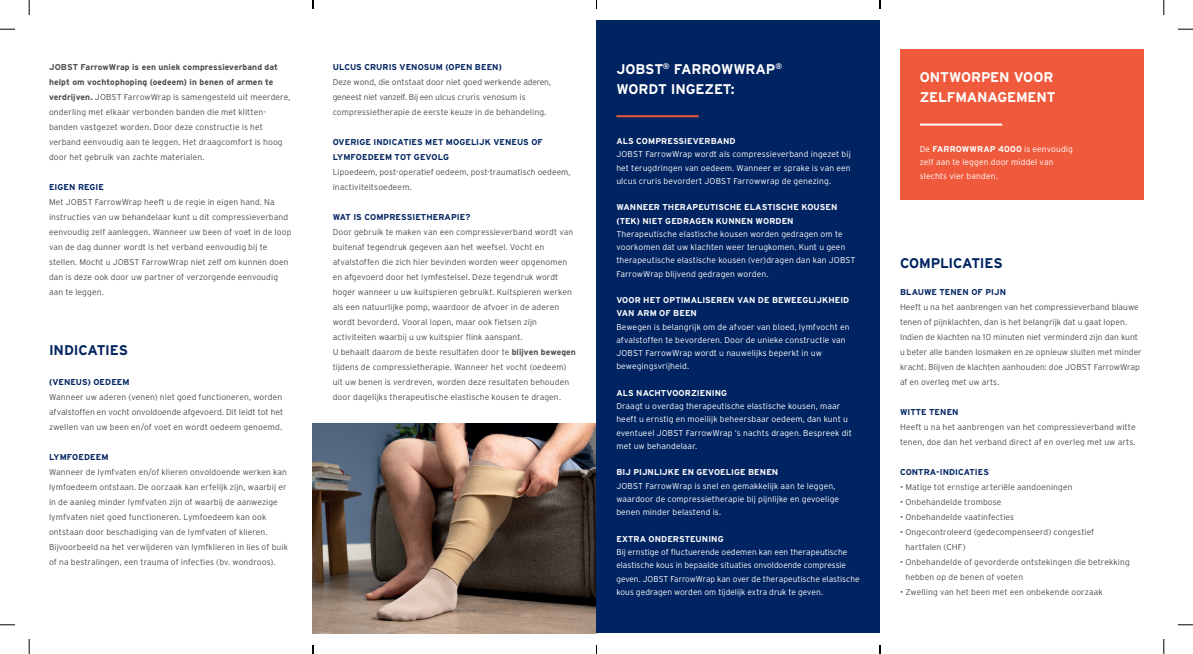
<style>
.page{position:relative;width:1193px;height:654px;background:#fff}
.page>*{position:absolute;margin:0;border:0;box-sizing:border-box;transform-origin:0 0}
.t1{font:700 14px/20px "Interstate";letter-spacing:-.01em;color:#fff}
.t2{font:700 14px "Interstate";letter-spacing:-.015em;color:#002361}
.t3{font:300 8.5px/15px "Interstate";letter-spacing:.01em;color:#4b4c4d}
.t4{font:300 8.5px/13.3px "Interstate";letter-spacing:.01em;color:#fff}
.t5{font:700 8.5px/13.3px "Interstate";letter-spacing:.005em;color:#fff}
.t6{font:700 8.5px/15px "Interstate";letter-spacing:.005em;color:#002361}
.s1{font-weight:700}
</style>
<div class="page">
<img style="left:313px;top:424px;width:283px;height:209px">
<div style="left:596px;top:21px;width:284px;height:612px;background:#002361"></div>
<hr style="left:616px;top:115px;width:82px;height:2px;background:#f05a3c">
<div style="left:899px;top:49px;width:244px;height:150px;background:#f05a3c"></div>
<hr style="left:919px;top:124px;width:83px;height:2px;background:#fff">
<svg style="left:0;top:29px;width:15px;height:1px"></svg>
<svg style="left:1178px;top:29px;width:14px;height:1px"></svg>
<svg style="left:0;top:624px;width:15px;height:1px"></svg>
<svg style="left:1178px;top:624px;width:14px;height:1px"></svg>
<svg style="left:29px;top:0;width:1px;height:15px"></svg>
<svg style="left:29px;top:639px;width:1px;height:15px"></svg>
<svg style="left:1163px;top:0;width:1px;height:15px"></svg>
<svg style="left:1163px;top:639px;width:1px;height:15px"></svg>
<p class="t3" style="left:49px;top:59px;width:243px"><span class="s1">JOBST FarrowWrap is een uniek compressieverband dat helpt om vochtophoping (oedeem) in benen of armen te verdrijven.</span> JOBST FarrowWrap is samengesteld uit meerdere, onderling met elkaar verbonden banden die met klitten&shy;banden vastgezet worden. Door deze constructie is het verband eenvoudig aan te leggen. Het draagcomfort is hoog door het gebruik van zachte materialen.</p>
<p class="t6" style="left:49px;top:179px;width:57px">EIGEN REGIE</p>
<p class="t3" style="left:49px;top:194px;width:244px">Met JOBST FarrowWrap heeft u de regie in eigen hand. Na instructies van uw behandelaar kunt u dit compressieverband eenvoudig zelf aanleggen. Wanneer uw been of voet in de loop van de dag dunner wordt is het verband eenvoudig bij te stellen. Mocht u JOBST FarrowWrap niet zelf om kunnen doen dan is deze ook door uw partner of verzorgende eenvoudig aan te leggen.</p>
<h1 class="t2" style="left:49px;top:342px;width:81px">INDICATIES</h1>
<p class="t6" style="left:49px;top:374px;width:82px">(VENEUS) OEDEEM</p>
<p class="t3" style="left:49px;top:389px;width:236px;text-align:justify">Wanneer uw aderen (venen) niet goed functioneren, worden afvalstoffen en vocht onvoldoende afgevoerd. Dit leidt tot het zwellen van uw been en/of voet en wordt oedeem genoemd.</p>
<p class="t6" style="left:49px;top:449px;width:61px">LYMFOEDEEM</p>
<p class="t3" style="left:49px;top:464px;width:240px">Wanneer de lymfvaten en/of klieren onvoldoende werken kan lymfoedeem ontstaan. De oorzaak kan erfelijk zijn, waarbij er in de aanleg minder lymfvaten zijn of waarbij de aanwezige lymfvaten niet goed functioneren. Lymfoedeem kan ook ontstaan door beschadiging van de lymfvaten of klieren.<br>Bijvoorbeeld na het verwijderen van lymfklieren in lies of buik of na bestralingen, een trauma of infecties (bv. wondroos).</p>
<p class="t6" style="left:332px;top:59px;width:171px">ULCUS CRURIS VENOSUM (OPEN BEEN)</p>
<p class="t3" style="left:332px;top:74px;width:220px">Deze wond, die ontstaat door niet goed werkende aderen, geneest niet vanzelf. Bij een ulcus cruris venosum is compressietherapie de eerste keuze in de behandeling.</p>
<p class="t6" style="left:332px;top:134px;width:212px">OVERIGE INDICATIES MET MOGELIJK VENEUS OF<br>LYMFOEDEEM TOT GEVOLG</p>
<p class="t3" style="left:332px;top:164px;width:239px">Lipoedeem, post-operatief oedeem, post-traumatisch oedeem, inactiviteitsoedeem.</p>
<p class="t6" style="left:332px;top:209px;width:139px">WAT IS COMPRESSIETHERAPIE?</p>
<p class="t3" style="left:332px;top:224px;width:245px">Door gebruik te maken van een compressieverband wordt van buitenaf tegendruk gegeven aan het weefsel. Vocht en afvalstoffen die zich hier bevinden worden weer opgenomen en afgevoerd door het lymfestelsel. Deze tegendruk wordt hoger wanneer u uw kuitspieren gebruikt. Kuitspieren werken als een natuurlijke pomp, waardoor de afvoer in de aderen wordt bevorderd. Vooral lopen, maar ook fietsen zijn activiteiten waarbij u uw kuitspier flink aanspant.<br>U behaalt daarom de beste resultaten door te <span class="s1">blijven bewegen </span>tijdens de compressietherapie. Wanneer het vocht (oedeem) uit uw benen is verdreven, worden deze resultaten behouden door dagelijks therapeutische elastische kousen te dragen.</p>
<h1 class="t1" style="left:616px;top:59px;width:167px">JOBST<sup>®</sup> FARROWWRAP<sup>®<br></sup>WORDT INGEZET:</h1>
<p class="t5" style="left:616px;top:134px;width:121px">ALS COMPRESSIEVERBAND</p>
<p class="t4" style="left:616px;top:147px;width:236px;text-align:justify">JOBST FarrowWrap wordt als compressieverband ingezet bij het terugdringen van oedeem. Wanneer er sprake is van een ulcus cruris bevordert JOBST Farrowwrap de genezing.</p>
<p class="t5" style="left:616px;top:200px;width:222px">WANNEER THERAPEUTISCHE ELASTISCHE KOUSEN (TEK) NIET GEDRAGEN KUNNEN WORDEN</p>
<p class="t4" style="left:616px;top:227px;width:241px">Therapeutische elastische kousen worden gedragen om te voorkomen dat uw klachten weer terugkomen. Kunt u geen therapeutische elastische kousen (ver)dragen dan kan JOBST FarrowWrap blijvend gedragen worden.</p>
<p class="t5" style="left:616px;top:293px;width:234px">VOOR HET OPTIMALISEREN VAN DE BEWEEGLIJKHEID<br>VAN ARM OF BEEN</p>
<p class="t4" style="left:616px;top:320px;width:235px">Bewegen is belangrijk om de afvoer van bloed, lymfvocht en afvalstoffen te bevorderen. Door de unieke constructie van JOBST FarrowWrap wordt u nauwelijks beperkt in uw bewegingsvrijheid.</p>
<p class="t5" style="left:616px;top:386px;width:112px">ALS NACHTVOORZIENING</p>
<p class="t4" style="left:616px;top:399px;width:237px">Draagt u overdag therapeutische elastische kousen, maar heeft u ernstig en moeilijk beheersbaar oedeem, dan kunt u eventueel JOBST FarrowWrap ’s nachts dragen. Bespreek dit met uw behandelaar.</p>
<p class="t5" style="left:616px;top:466px;width:163px">BIJ PIJNLIJKE EN GEVOELIGE BENEN</p>
<p class="t4" style="left:616px;top:479px;width:224px">JOBST FarrowWrap is snel en gemakkelijk aan te leggen, waardoor de compressietherapie bij pijnlijke en gevoelige benen minder belastend is.</p>
<p class="t5" style="left:616px;top:532px;width:109px">EXTRA ONDERSTEUNING</p>
<p class="t4" style="left:616px;top:545px;width:245px">Bij ernstige of fluctuerende oedemen kan een therapeutische elastische kous in bepaalde situaties onvoldoende compressie geven. JOBST FarrowWrap kan over de therapeutische elastische kous gedragen worden om tijdelijk extra druk te geven.</p>
<h1 class="t1" style="left:919px;top:67px;width:137px">ONTWORPEN VOOR<br>ZELFMANAGEMENT</h1>
<p class="t4" style="left:919px;top:142px;width:154px">De <span class="s1">FARROWWRAP 4000</span> is eenvoudig zelf aan te leggen door middel van slechts vier banden.</p>
<h1 class="t2" style="left:899px;top:255px;width:104px">COMPLICATIES</h1>
<p class="t6" style="left:899px;top:284px;width:107px">BLAUWE TENEN OF PIJN</p>
<p class="t3" style="left:899px;top:299px;width:243px">Heeft u na het aanbrengen van het compressieverband blauwe tenen of pijnklachten, dan is het belangrijk dat u gaat lopen.<br>Indien de klachten na 10 minuten niet verminderd zijn dan kunt u beter alle banden losmaken en ze opnieuw sluiten met minder kracht. Blijven de klachten aanhouden: doe JOBST FarrowWrap af en overleg met uw arts.</p>
<p class="t6" style="left:899px;top:404px;width:60px">WITTE TENEN</p>
<p class="t3" style="left:899px;top:419px;width:237px">Heeft u na het aanbrengen van het compressieverband witte tenen, doe dan het verband direct af en overleg met uw arts.</p>
<p class="t6" style="left:899px;top:464px;width:91px">CONTRA-INDICATIES</p>
<p class="t3" style="left:899px;top:479px;width:174px">• Matige tot ernstige arteriële aandoeningen</p>
<p class="t3" style="left:899px;top:494px;width:103px">• Onbehandelde trombose</p>
<p class="t3" style="left:899px;top:509px;width:116px">• Onbehandelde vaatinfecties</p>
<p class="t3" style="left:905px;top:524px;width:190px;text-indent:-5px">• Ongecontroleerd (gedecompenseerd) congestief hartfalen (CHF)</p>
<p class="t3" style="left:905px;top:554px;width:226px;text-indent:-5px">• Onbehandelde of gevorderde ontstekingen die betrekking hebben op de benen of voeten</p>
<p class="t3" style="left:899px;top:584px;width:204px">• Zwelling van het been met een onbekende oorzaak</p>
</div>
